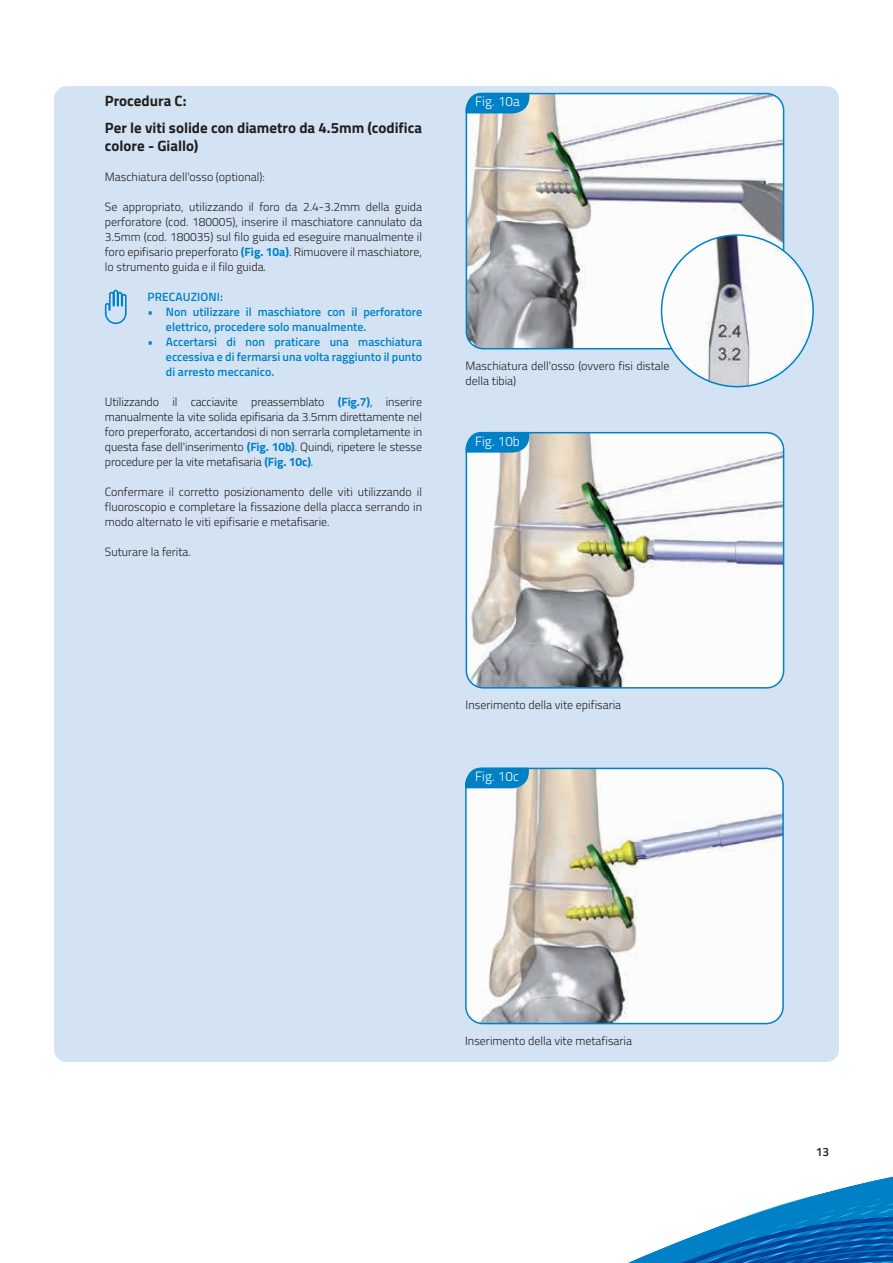
<style>
.page{position:relative;width:893px;height:1263px;background:#fff}
.page>*{position:absolute;margin:0;border:0;box-sizing:border-box;transform-origin:0 0}
.t1{font:700 15px/27px "Titillium";color:#231f20}
.t2{font:300 13.5px "Titillium";color:#fff}
.t3{font:300 12px/15px "Titillium";color:#231f20;text-align:justify}
.t4{font:600 12px/15px "Titillium";color:#0081c7}
.t5{font:600 12px "Titillium";color:#231f20}
.s1{font-weight:700;color:#0081c7}
.s2{font-weight:300}
</style>
<div class="page">
<div style="left:54px;top:86px;width:785px;height:976px;background:#d3e3f3;border-radius:13px"></div>
<img style="left:466px;top:433px;width:318px;height:253px">
<div style="left:466px;top:432px;width:318px;height:257px;border:2px solid #0081c7;border-radius:17px"></div>
<img style="left:468px;top:768px;width:313px;height:255px">
<div style="left:465px;top:768px;width:319px;height:256px;border:2px solid #0081c7;border-radius:17px"></div>
<img style="left:466px;top:94px;width:318px;height:255px">
<div style="left:466px;top:93px;width:318px;height:256px;border:2px solid #0081c7;border-radius:17px"></div>
<svg style="left:466px;top:432px;width:63px;height:21px"></svg>
<svg style="left:465px;top:768px;width:64px;height:20px"></svg>
<svg style="left:466px;top:93px;width:63px;height:20px"></svg>
<img style="left:662px;top:235px;width:151px;height:152px;border-radius:76px">
<svg style="left:104px;top:289px;width:23px;height:36px"></svg>
<svg style="left:628px;top:1176px;width:265px;height:87px"></svg>
<p class="t1" style="left:105px;top:87px;width:319px">Procedura C:<br>Per le viti solide con diametro da 4.5mm (codifica</p>
<p class="t1" style="left:105px;top:132px;width:95px">colore - Giallo)</p>
<p class="t3" style="left:105px;top:169px;width:161px">Maschiatura dell'osso (optional):</p>
<p class="t3" style="left:105px;top:199px;width:319px">Se appropriato, utilizzando il foro da 2.4-3.2mm della guida perforatore (cod. 180005), inserire il maschiatore cannulato da 3.5mm (cod. 180035) sul filo guida ed eseguire manualmente il foro epifisario preperforato <span class="s1">(Fig. 10a)</span>. Rimuovere il maschiatore, lo strumento guida e il filo guida.</p>
<p class="t4" style="left:147px;top:289px;width:77px">PRECAUZIONI:</p>
<p class="t4" style="left:166px;top:304px;width:258px;text-indent:-18px"><span class="s2">•</span> Non utilizzare il maschiatore con il perforatore elettrico, procedere solo manualmente.</p>
<p class="t4" style="left:166px;top:334px;width:258px;text-align:justify;text-indent:-18px"><span class="s2">•</span> Accertarsi di non praticare una maschiatura eccessiva e di fermarsi una volta raggiunto il punto di arresto meccanico.</p>
<p class="t3" style="left:105px;top:394px;width:319px">Utilizzando il cacciavite preassemblato <span class="s1">(Fig.7)</span>, inserire manualmente la vite solida epifisaria da 3.5mm direttamente nel foro preperforato, accertandosi di non serrarla completamente in questa fase dell'inserimento <span class="s1">(Fig. 10b)</span>. Quindi, ripetere le stesse procedure per la vite metafisaria <span class="s1">(Fig. 10c)</span>.</p>
<p class="t3" style="left:105px;top:484px;width:319px">Confermare il corretto posizionamento delle viti utilizzando il fluoroscopio e completare la fissazione della placca serrando in modo alternato le viti epifisarie e metafisarie.</p>
<p class="t3" style="left:105px;top:544px;width:88px">Suturare la ferita.</p>
<p class="t2" style="left:475px;top:92px;width:46px">Fig. 10a</p>
<p class="t3" style="left:466px;top:358px;width:206px">Maschiatura dell'osso (ovvero fisi distale della tibia)</p>
<p class="t2" style="left:475px;top:431px;width:46px">Fig. 10b</p>
<p class="t3" style="left:466px;top:697px;width:157px">Inserimento della vite epifisaria</p>
<p class="t2" style="left:475px;top:767px;width:45px">Fig. 10c</p>
<p class="t3" style="left:465px;top:1033px;width:168px">Inserimento della vite metafisaria</p>
<p class="t5" style="left:816px;top:1143px;width:15px">13</p>
</div>
